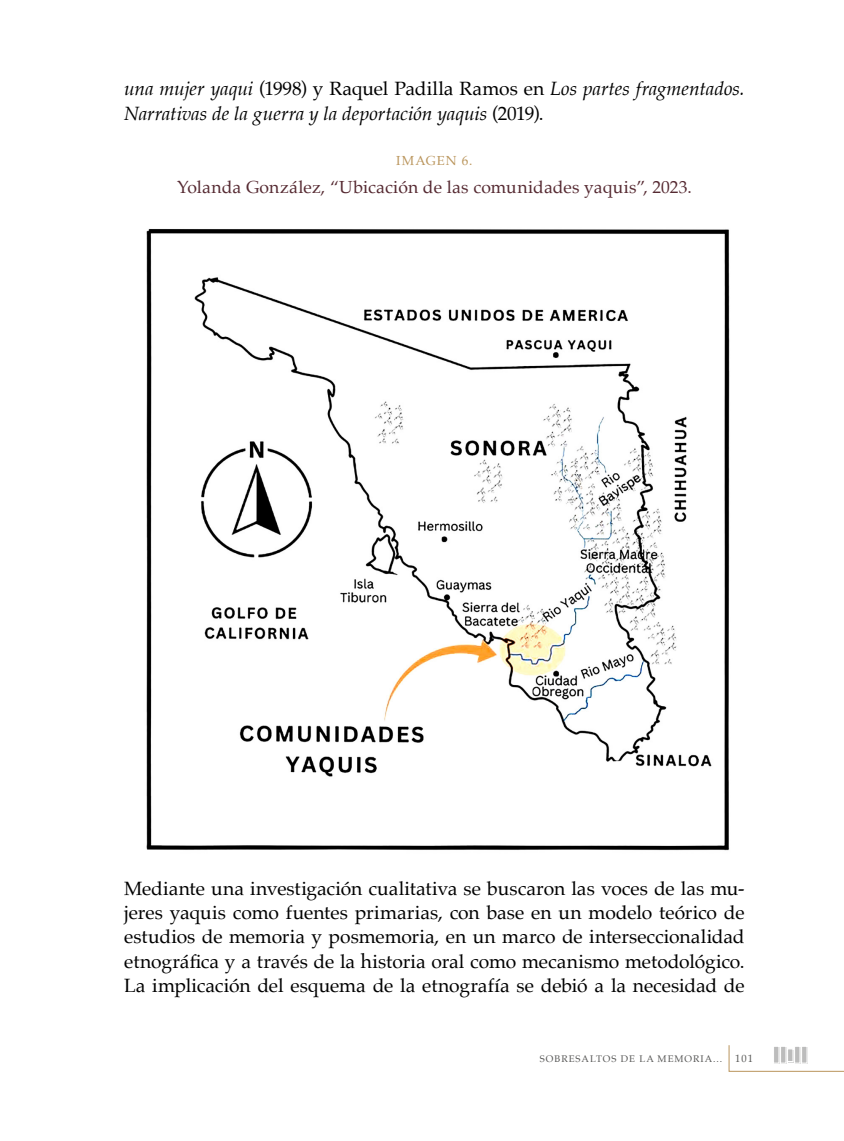
<style>
.page{position:relative;width:844px;height:1141px;background:#fff}
.page>*{position:absolute;margin:0;border:0;box-sizing:border-box;transform-origin:0 0}
.t1{font:19.25px/24.3px "Palatino";letter-spacing:-.005em;color:#000;text-align:justify}
.t2{font:italic 19.25px/24.3px "Palatino";color:#000}
.t3{font:17.5px "Palatino";letter-spacing:.005em;color:#562a32}
.t4{font:13.12px "Palatino";letter-spacing:.075em;color:#ba955c}
.t5{font:9.62px "Palatino";letter-spacing:.1em;color:#575756}
.s1{font-style:normal}
.s2{font-size:10.5px}
</style>
<div class="page">
<svg style="left:728px;top:1045px;width:115px;height:27px"></svg>
<svg style="left:774px;top:1047px;width:5px;height:17px"></svg>
<svg style="left:781px;top:1047px;width:5px;height:17px"></svg>
<svg style="left:792px;top:1050px;width:1px;height:12px"></svg>
<svg style="left:795px;top:1047px;width:5px;height:17px"></svg>
<svg style="left:802px;top:1047px;width:5px;height:17px"></svg>
<svg style="left:773px;top:1046px;width:5px;height:17px"></svg>
<svg style="left:780px;top:1046px;width:5px;height:17px"></svg>
<svg style="left:787px;top:1049px;width:5px;height:13px"></svg>
<svg style="left:794px;top:1046px;width:5px;height:17px"></svg>
<svg style="left:801px;top:1046px;width:5px;height:17px"></svg>
<img style="left:146px;top:229px;width:584px;height:622px">
<p class="t2" style="left:124px;top:76px;width:622px">una mujer yaqui <span class="s1">(1998) y Raquel Padilla Ramos en</span> Los partes fragmentados.<br>Narrativas de la guerra y la deportación yaquis <span class="s1">(2019).</span></p>
<p class="t4" style="left:396px;top:149px;width:78px">IMAGEN 6.</p>
<p class="t3" style="left:177px;top:172px;width:516px">Yolanda González, “Ubicación de las comunidades yaquis”, 2023.</p>
<p class="t1" style="left:124px;top:876px;width:622px">Mediante una investigación cualitativa se buscaron las voces de las mu&shy;jeres yaquis como fuentes primarias, con base en un modelo teórico de estudios de memoria y posmemoria, en un marco de interseccionalidad etnográfica y a través de la historia oral como mecanismo metodológico.<br>La implicación del esquema de la etnografía se debió a la necesidad de</p>
<p class="t5" style="left:540px;top:1050px;width:215px">SOBRESALTOS DE LA MEMORIA... <span class="s2">101</span></p>
</div>
